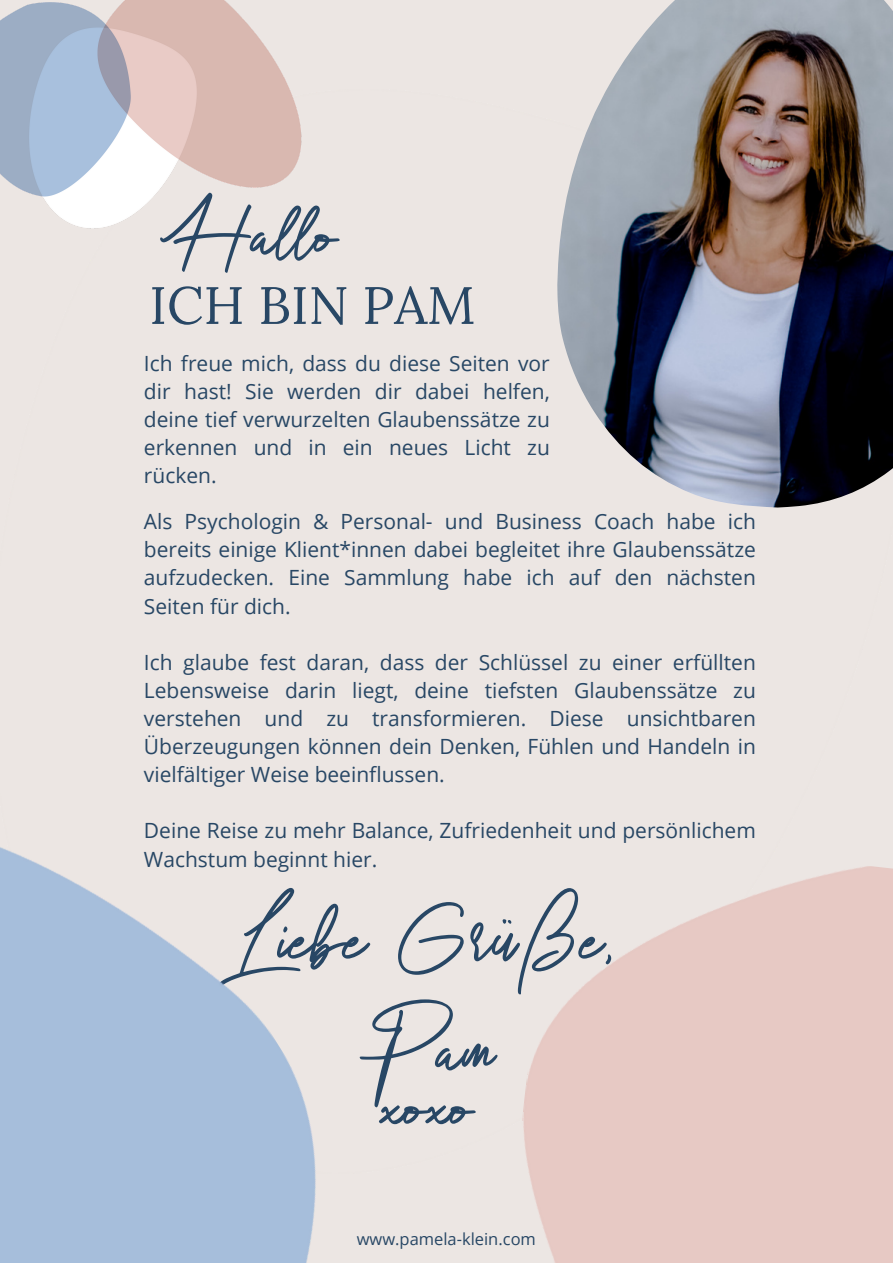
<style>
.page{position:relative;width:893px;height:1264px;background:#fff}
.page>*{position:absolute;margin:0;border:0;box-sizing:border-box;transform-origin:0 0}
.t1{font:57px "Winlove";color:#284765}
.t2{font:52.5px "Lora";color:#284765}
.t3{font:21px/28px "Open Sans";color:#284765;text-align:justify}
.t4{font:16.5px "Open Sans";color:#284765}
</style>
<div class="page">
<img style="left:557px;top:0;width:335px;height:507px">
<img style="left:0;top:0;width:303px;height:230px">
<p class="t1" style="left:159px;top:205px;width:180px">Hallo</p>
<p class="t2" style="left:149px;top:271px;width:327px">ICH BIN PAM</p>
<p class="t3" style="left:144px;top:348px;width:407px">Ich freue mich, dass du diese Seiten vor dir hast! Sie werden dir dabei helfen, deine tief verwurzelten Glaubenssätze zu erkennen und in ein neues Licht zu rücken.</p>
<p class="t3" style="left:144px;top:507px;width:613px">Als Psychologin &amp; Personal- und Business Coach habe ich bereits einige Klient*innen dabei begleitet ihre Glaubenssätze aufzudecken. Eine Sammlung habe ich auf den nächsten Seiten für dich.</p>
<p class="t3" style="left:144px;top:647px;width:613px">Ich glaube fest daran, dass der Schlüssel zu einer erfüllten Lebensweise darin liegt, deine tiefsten Glaubenssätze zu verstehen und zu transformieren. Diese unsichtbaren Überzeugungen können dein Denken, Fühlen und Handeln in vielfältiger Weise beeinflussen.</p>
<p class="t3" style="left:144px;top:816px;width:613px">Deine Reise zu mehr Balance, Zufriedenheit und persönlichem<br>Wachstum beginnt hier.</p>
<p class="t1" style="left:216px;top:908px;width:398px">Liebe Grüße,</p>
<p class="t1" style="left:359px;top:1021px;width:138px">Pam</p>
<p class="t1" style="left:381px;top:1077px;width:94px">xoxo</p>
<p class="t4" style="left:357px;top:1227px;width:181px">www.pamela-klein.com</p>
</div>
